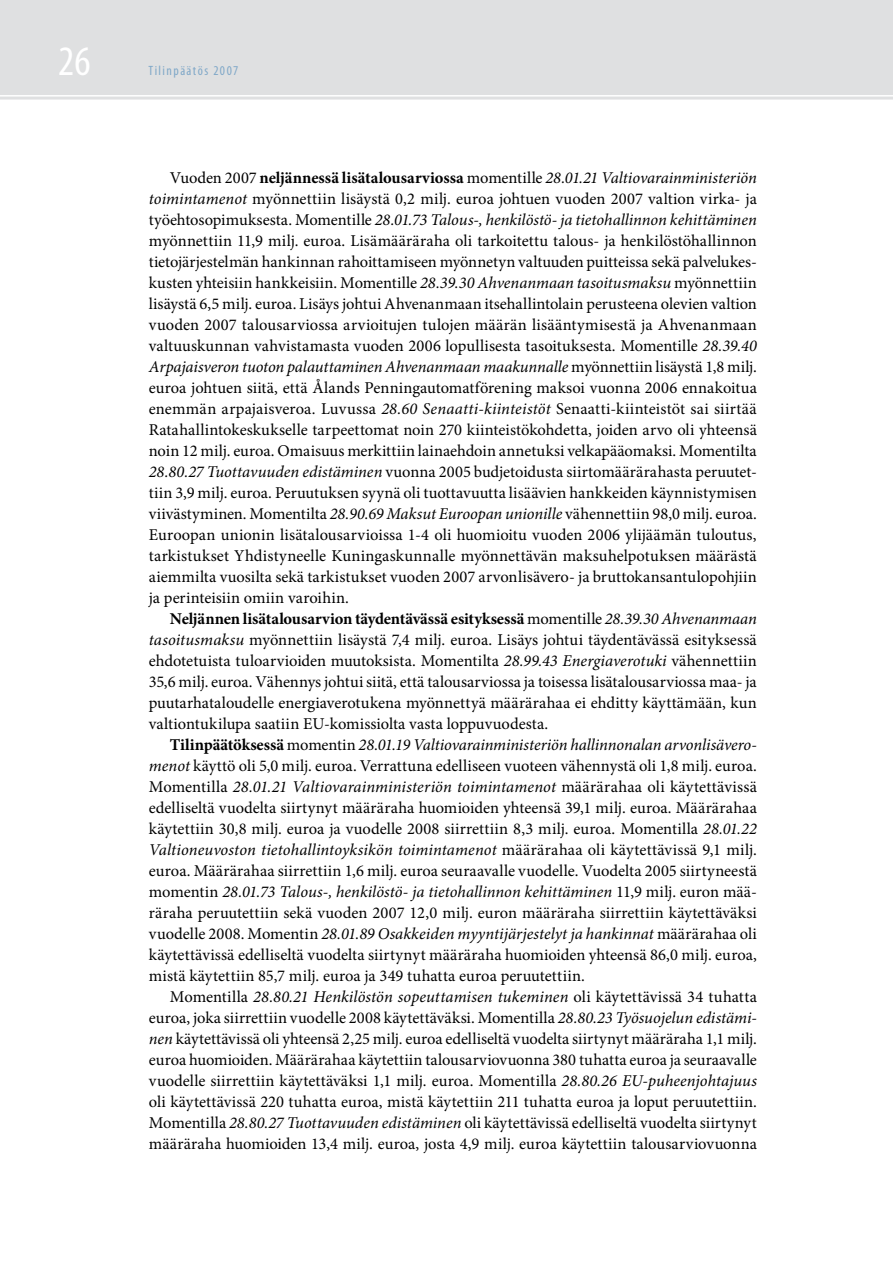
<style>
.page{position:relative;width:893px;height:1263px;background:#fff}
.page>*{position:absolute;margin:0;border:0;box-sizing:border-box;transform-origin:0 0}
.t1{font:condensed 42px "Myriad Pro";color:#fff}
.t2{font:16.5px/21px "Minion Pro";letter-spacing:.01em;color:#000;text-align:justify}
.t3{font:condensed 13.5px "Myriad Pro";letter-spacing:.105em;color:#80a8c8}
.s1{font-weight:700}
.s2{font-style:italic}
</style>
<div class="page">
<svg style="left:0;top:97px;width:893px;height:3px;background:#e3e4e5"></svg>
<div style="left:0;top:0;width:893px;height:97px;background:#dfe0e1"></div>
<h1 class="t1" style="left:58px;top:36px;width:34px">26</h1>
<p class="t3" style="left:148px;top:62px;width:91px">Tilinpäätös 2007</p>
<p class="t2" style="left:149px;top:167px;width:610px;text-indent:21px">Vuoden 2007 <span class="s1">neljännessä lisätalousarviossa</span> momentille <span class="s2">28.01.21 Valtiovarainministeriön toimintamenot</span> myönnettiin lisäystä 0,2 milj. euroa johtuen vuoden 2007 valtion virka- ja työehtosopimuksesta. Momentille <span class="s2">28.01.73 Talous-, henkilöstö- ja tietohallinnon kehittäminen </span>myönnettiin 11,9 milj. euroa. Lisämääräraha oli tarkoitettu talous- ja henkilöstöhallinnon tietojärjestelmän hankinnan rahoittamiseen myönnetyn valtuuden puitteissa sekä palvelukes&shy;kusten yhteisiin hankkeisiin. Momentille <span class="s2">28.39.30 Ahvenanmaan tasoitusmaksu</span> myönnettiin lisäystä 6,5 milj. euroa. Lisäys johtui Ahvenanmaan itsehallintolain perusteena olevien valtion vuoden 2007 talousarviossa arvioitujen tulojen määrän lisääntymisestä ja Ahvenanmaan valtuuskunnan vahvistamasta vuoden 2006 lopullisesta tasoituksesta. Momentille <span class="s2">28.39.40<br>Arpajaisveron tuoton palauttaminen Ahvenanmaan maakunnalle</span> myönnettiin lisäystä 1,8 milj. euroa johtuen siitä, että Ålands Penningautomatförening maksoi vuonna 2006 ennakoitua enemmän arpajaisveroa. Luvussa <span class="s2">28.60 Senaatti-kiinteistöt</span> Senaatti-kiinteistöt sai siirtää Ratahallintokeskukselle tarpeettomat noin 270 kiinteistökohdetta, joiden arvo oli yhteensä noin 12 milj. euroa. Omaisuus merkittiin lainaehdoin annetuksi velkapääomaksi. Momentilta <span class="s2">28.80.27 Tuottavuuden edistäminen</span> vuonna 2005 budjetoidusta siirtomäärärahasta peruutet&shy;tiin 3,9 milj. euroa. Peruutuksen syynä oli tuottavuutta lisäävien hankkeiden käynnistymisen viivästyminen. Momentilta <span class="s2">28.90.69 Maksut Euroopan unionille</span> vähennettiin 98,0 milj. euroa.<br>Euroopan unionin lisätalousarvioissa 1-4 oli huomioitu vuoden 2006 ylijäämän tuloutus, tarkistukset Yhdistyneelle Kuningaskunnalle myönnettävän maksuhelpotuksen määrästä aiemmilta vuosilta sekä tarkistukset vuoden 2007 arvonlisävero- ja bruttokansantulopohjiin ja perinteisiin omiin varoihin.</p>
<p class="t2" style="left:149px;top:608px;width:610px;text-indent:21px"><span class="s1">Neljännen lisätalousarvion täydentävässä esityksessä</span> momentille <span class="s2">28.39.30 Ahvenanmaan tasoitusmaksu</span> myönnettiin lisäystä 7,4 milj. euroa. Lisäys johtui täydentävässä esityksessä ehdotetuista tuloarvioiden muutoksista. Momentilta <span class="s2">28.99.43 Energiaverotuki</span> vähennettiin 35,6 milj. euroa. Vähennys johtui siitä, että talousarviossa ja toisessa lisätalousarviossa maa- ja puutarhataloudelle energiaverotukena myönnettyä määrärahaa ei ehditty käyttämään, kun valtiontukilupa saatiin EU-komissiolta vasta loppuvuodesta.</p>
<p class="t2" style="left:149px;top:734px;width:610px;text-indent:21px"><span class="s1">Tilinpäätöksessä</span> momentin <span class="s2">28.01.19 Valtiovarainministeriön hallinnonalan arvonlisävero&shy;menot</span> käyttö oli 5,0 milj. euroa. Verrattuna edelliseen vuoteen vähennystä oli 1,8 milj. euroa.<br>Momentilla <span class="s2">28.01.21 Valtiovarainministeriön toimintamenot</span> määrärahaa oli käytettävissä edelliseltä vuodelta siirtynyt määräraha huomioiden yhteensä 39,1 milj. euroa. Määrärahaa käytettiin 30,8 milj. euroa ja vuodelle 2008 siirrettiin 8,3 milj. euroa. Momentilla <span class="s2">28.01.22<br>Valtioneuvoston tietohallintoyksikön toimintamenot</span> määrärahaa oli käytettävissä 9,1 milj. euroa. Määrärahaa siirrettiin 1,6 milj. euroa seuraavalle vuodelle. Vuodelta 2005 siirtyneestä momentin <span class="s2">28.01.73 Talous-, henkilöstö- ja tietohallinnon kehittäminen</span> 11,9 milj. euron mää&shy;räraha peruutettiin sekä vuoden 2007 12,0 milj. euron määräraha siirrettiin käytettäväksi vuodelle 2008. Momentin <span class="s2">28.01.89 Osakkeiden myyntijärjestelyt ja hankinnat</span> määrärahaa oli käytettävissä edelliseltä vuodelta siirtynyt määräraha huomioiden yhteensä 86,0 milj. euroa, mistä käytettiin 85,7 milj. euroa ja 349 tuhatta euroa peruutettiin.</p>
<p class="t2" style="left:149px;top:986px;width:610px;text-indent:21px">Momentilla <span class="s2">28.80.21 Henkilöstön sopeuttamisen tukeminen</span> oli käytettävissä 34 tuhatta euroa, joka siirrettiin vuodelle 2008 käytettäväksi. Momentilla <span class="s2">28.80.23 Työsuojelun edistämi&shy;nen</span> käytettävissä oli yhteensä 2,25 milj. euroa edelliseltä vuodelta siirtynyt määräraha 1,1 milj. euroa huomioiden. Määrärahaa käytettiin talousarviovuonna 380 tuhatta euroa ja seuraavalle vuodelle siirrettiin käytettäväksi 1,1 milj. euroa. Momentilla <span class="s2">28.80.26 EU-puheenjohtajuus </span>oli käytettävissä 220 tuhatta euroa, mistä käytettiin 211 tuhatta euroa ja loput peruutettiin.<br>Momentilla <span class="s2">28.80.27 Tuottavuuden edistäminen</span> oli käytettävissä edelliseltä vuodelta siirtynyt määräraha huomioiden 13,4 milj. euroa, josta 4,9 milj. euroa käytettiin talousarviovuonna</p>
</div>
